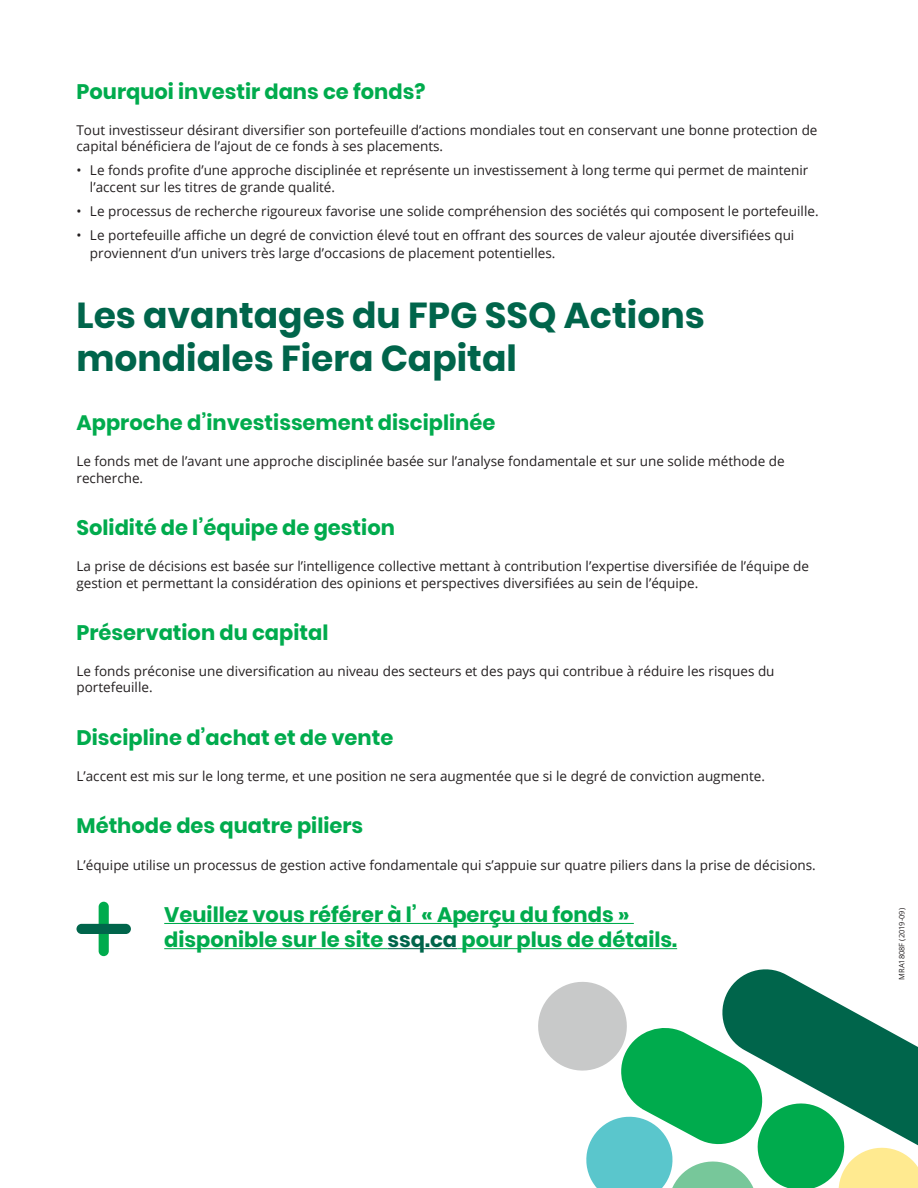
<style>
.page{position:relative;width:918px;height:1188px;background:#fff}
.page>*{position:absolute;margin:0;border:0;box-sizing:border-box;transform-origin:0 0}
.ti{font:700 36px/43.2px "Poppins";color:#00654b}
.ss-ti{font:700 21px "Poppins";color:#00ab4d}
.call_to_action{font:700 21px/25.2px "Poppins";color:#00ab4d}
.txt_courant{font:13.5px/16.2px "Open Sans";color:#231f20}
.bullet_1{font:13.5px/17.2px "Open Sans";color:#231f20}
.txt_courant-2{font:7.5px "Open Sans";color:#231f20}
.s1{color:#00654b}
</style>
<div class="page">
<hr style="left:164px;top:923px;width:470px;height:1px;background:#00ab4d">
<hr style="left:164px;top:948px;width:224px;height:1px;background:#00ab4d">
<hr style="left:388px;top:948px;width:69px;height:1px;background:#00654b">
<hr style="left:457px;top:948px;width:220px;height:1px;background:#00ab4d">
<div style="left:99px;top:902px;width:10px;height:54px;background:#00ab4d;border-radius:5px"></div>
<div style="left:76px;top:924px;width:55px;height:10px;background:#00654b;border-radius:5px"></div>
<svg style="left:538px;top:969px;width:380px;height:219px"></svg>
<p class="ss-ti" style="left:76px;top:79px;width:350px">Pourquoi investir dans ce fonds?</p>
<p class="txt_courant" style="left:76px;top:122px;width:743px">Tout investisseur désirant diversifier son portefeuille d’actions mondiales tout en conservant une bonne protection de capital bénéficiera de l’ajout de ce fonds à ses placements.</p>
<p class="bullet_1" style="left:90px;top:161px;width:720px;text-indent:-14px">• Le fonds profite d’une approche disciplinée et représente un investissement à long terme qui permet de maintenir l’accent sur les titres de grande qualité.</p>
<p class="bullet_1" style="left:76px;top:203px;width:744px">• Le processus de recherche rigoureux favorise une solide compréhension des sociétés qui composent le portefeuille.</p>
<p class="bullet_1" style="left:90px;top:227px;width:706px;text-indent:-14px">• Le portefeuille affiche un degré de conviction élevé tout en offrant des sources de valeur ajoutée diversifiées qui proviennent d’un univers très large d’occasions de placement potentielles.</p>
<p class="ti" style="left:76px;top:294px;width:630px">Les avantages du FPG SSQ Actions mondiales Fiera Capital</p>
<p class="ss-ti" style="left:76px;top:411px;width:420px">Approche d’investissement disciplinée</p>
<p class="txt_courant" style="left:76px;top:453px;width:710px">Le fonds met de l’avant une approche disciplinée basée sur l’analyse fondamentale et sur une solide méthode de recherche.</p>
<p class="ss-ti" style="left:76px;top:515px;width:320px">Solidité de l’équipe de gestion</p>
<p class="txt_courant" style="left:76px;top:558px;width:734px">La prise de décisions est basée sur l’intelligence collective mettant à contribution l’expertise diversifiée de l’équipe de gestion et permettant la considération des opinions et perspectives diversifiées au sein de l’équipe.</p>
<p class="ss-ti" style="left:76px;top:620px;width:253px">Préservation du capital</p>
<p class="txt_courant" style="left:76px;top:663px;width:700px">Le fonds préconise une diversification au niveau des secteurs et des pays qui contribue à réduire les risques du portefeuille.</p>
<p class="ss-ti" style="left:76px;top:725px;width:318px">Discipline d’achat et de vente</p>
<p class="txt_courant" style="left:76px;top:768px;width:690px">L’accent est mis sur le long terme, et une position ne sera augmentée que si le degré de conviction augmente.</p>
<p class="ss-ti" style="left:76px;top:814px;width:288px">Méthode des quatre piliers</p>
<p class="txt_courant" style="left:76px;top:856px;width:741px">L’équipe utilise un processus de gestion active fondamentale qui s’appuie sur quatre piliers dans la prise de décisions.</p>
<p class="call_to_action" style="left:164px;top:902px;width:514px">Veuillez vous référer à l’ « Aperçu du fonds » disponible sur le site <span class="s1">ssq.ca</span> pour plus de détails.</p>
<p class="txt_courant-2" style="left:896px;top:980px;width:73px;rotate:-90deg">MRA1808F (2019-09)</p>
</div>
